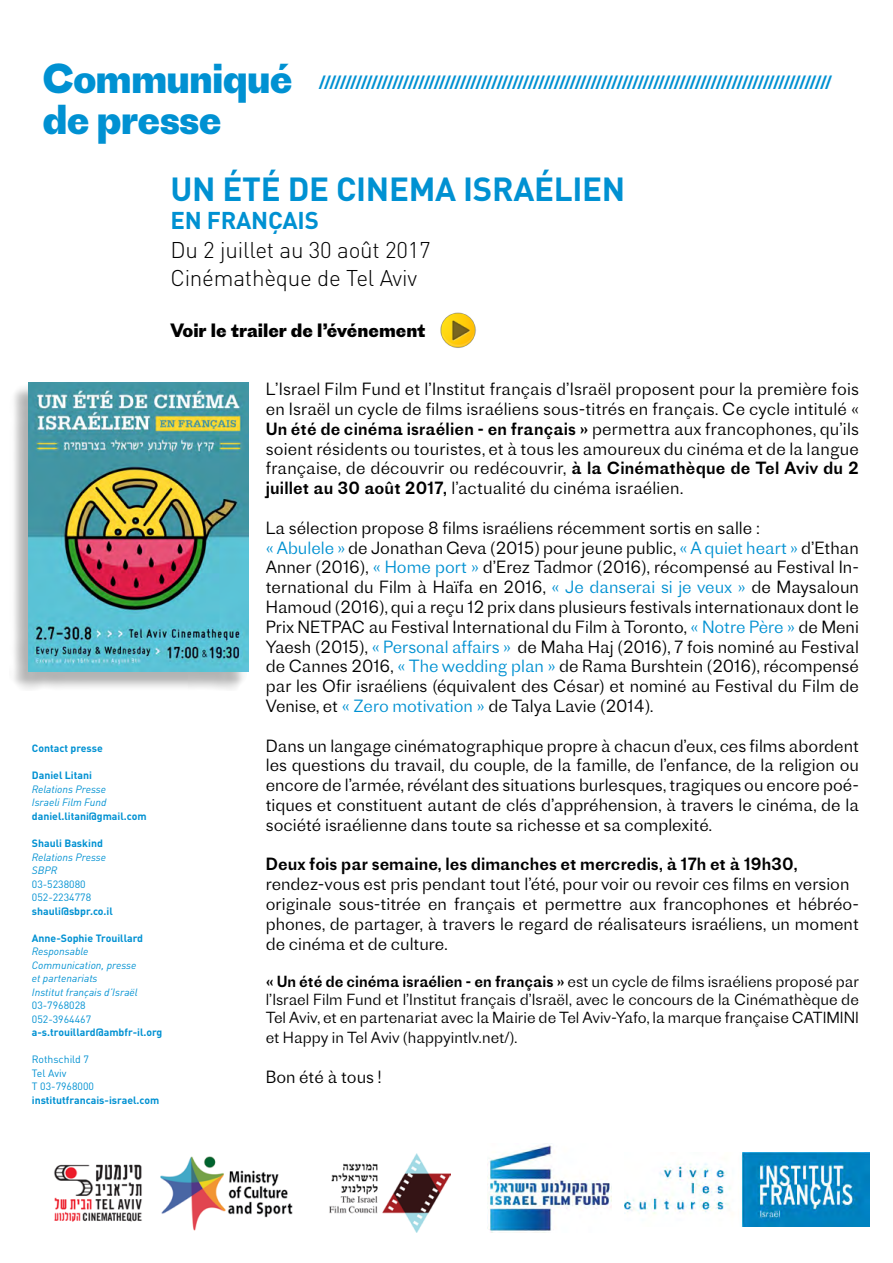
<style>
.page{position:relative;width:893px;height:1263px;background:#fff}
.page>*{position:absolute;margin:0;border:0;box-sizing:border-box;transform-origin:0 0}
.t1{font:700 39px/40.5px "Proto Grotesk";letter-spacing:-.025em;color:#0091d2}
.t2{font:700 33px "DINOT";letter-spacing:-.01em;color:#0091d2}
.t3{font:700 24px "DINOT";letter-spacing:-.01em;color:#0091d2}
.t4{font:300 22.5px/28.5px "DINOT";letter-spacing:-.01em;color:#000}
.t5{font:700 18px "Proto Grotesk";color:#0091d2}
.t6{font:700 18px "Proto Grotesk";color:#000}
.t7{font:300 16.5px/19.8px "Proto Grotesk";color:#000;text-align:justify}
.t8{font:16.5px "Proto Grotesk";color:#000}
.t9{font:300 15px/18px "Proto Grotesk";color:#000;text-align:justify}
.t10{font:700 10.5px "DINOT";color:#0091d2}
.t11{font:italic 10.5px/13.5px "DINOT";color:#0091d2}
.t12{font:10.5px/13.5px "DINOT";color:#0091d2}
.s1{font-weight:400}
.s2{color:#0091d2}
</style>
<div class="page">
<div style="left:10px;top:384px;width:237px;height:306px;background:#000;opacity:.3"></div>
<img style="left:29px;top:383px;width:220px;height:289px">
<img style="left:624px;top:1152px;width:245px;height:74px">
<img style="left:487px;top:1145px;width:125px;height:87px">
<img style="left:329px;top:1153px;width:121px;height:79px">
<img style="left:160px;top:1156px;width:133px;height:75px">
<img style="left:54px;top:1164px;width:88px;height:58px">
<img style="left:440px;top:312px;width:36px;height:36px">
<h1 class="t1" style="left:43px;top:58px;width:252px">Communiqué de presse</h1>
<h2 class="t2" style="left:170px;top:167px;width:456px">UN ÉTÉ DE CINEMA ISRAÉLIEN</h2>
<h3 class="t3" style="left:170px;top:205px;width:150px">EN FRANÇAIS</h3>
<h3 class="t4" style="left:170px;top:235px;width:262px">Du 2 juillet au 30 août 2017<br>Cinémathèque de Tel Aviv</h3>
<p class="t5" style="left:319px;top:70px;width:515px">//////////////////////////////////////////////////////////////////////////////////////////////////</p>
<p class="t6" style="left:170px;top:317px;width:257px">Voir le trailer de l’événement</p>
<p class="t10" style="left:32px;top:742px;width:72px">Contact presse</p>
<p class="t10" style="left:32px;top:769px;width:62px">Daniel Litani</p>
<p class="t11" style="left:32px;top:782px;width:76px">Relations Presse<br>Israeli Film Fund</p>
<p class="t10" style="left:32px;top:809px;width:116px">daniel.litani@gmail.com</p>
<p class="t10" style="left:32px;top:836px;width:73px">Shauli Baskind</p>
<p class="t11" style="left:32px;top:850px;width:76px">Relations Presse<br>SBPR</p>
<p class="t12" style="left:32px;top:877px;width:61px">03-5238080<br>052-2234778</p>
<p class="t10" style="left:32px;top:904px;width:82px">shauli@sbpr.co.il</p>
<p class="t10" style="left:32px;top:931px;width:113px">Anne-Sophie Trouillard</p>
<p class="t11" style="left:32px;top:944px;width:107px">Responsable<br>Communication, presse et partenariats<br>Institut français d’Israël</p>
<p class="t12" style="left:32px;top:998px;width:61px">03-7968028<br>052-3964467</p>
<p class="t10" style="left:32px;top:1025px;width:132px">a-s.trouillard@ambfr-il.org</p>
<p class="t12" style="left:32px;top:1052px;width:64px">Rothschild 7<br>Tel Aviv<br>T 03-7968000</p>
<p class="t10" style="left:32px;top:1093px;width:129px">institutfrancais-israel.com</p>
<p class="t7" style="left:266px;top:379px;width:595px">L’Israel Film Fund et l’Institut français d’Israël proposent pour la première fois en Israël un cycle de films israéliens sous-titrés en français. Ce cycle intitulé « <span class="s1">Un été de cinéma israélien - en français »</span> permettra aux francophones, qu’ils soient résidents ou touristes, et à tous les amoureux du cinéma et de la langue française, de découvrir ou redécouvrir, <span class="s1">à la Cinémathèque de Tel Aviv du 2 juillet au 30 août 2017,</span> l’actualité du cinéma israélien.</p>
<p class="t7" style="left:266px;top:517px;width:595px;text-align:left">La sélection propose 8 films israéliens récemment sortis en salle :<br><span class="s2">« Abulele »</span> de Jonathan Geva (2015) pour jeune public, <span class="s2">« A quiet heart »</span> d’Ethan Anner (2016), <span class="s2">« Home port »</span> d’Erez Tadmor (2016), récompensé au Festival In&shy;ternational du Film à Haïfa en 2016, <span class="s2">« Je danserai si je veux »</span> de Maysaloun Hamoud (2016), qui a reçu 12 prix dans plusieurs festivals internationaux dont le Prix NETPAC au Festival International du Film à Toronto, <span class="s2">« Notre Père »</span> de Meni Yaesh (2015), <span class="s2">« Personal affairs »</span> de Maha Haj (2016), 7 fois nominé au Festival de Cannes 2016, <span class="s2">« The wedding plan »</span> de Rama Burshtein (2016), récompensé par les Ofir israéliens (équivalent des César) et nominé au Festival du Film de Venise, et <span class="s2">« Zero motivation »</span> de Talya Lavie (2014).</p>
<p class="t7" style="left:266px;top:735px;width:595px">Dans un langage cinématographique propre à chacun d’eux, ces films abordent les questions du travail, du couple, de la famille, de l’enfance, de la religion ou encore de l’armée, révélant des situations burlesques, tragiques ou encore poé&shy;tiques et constituent autant de clés d’appréhension, à travers le cinéma, de la société israélienne dans toute sa richesse et sa complexité.</p>
<p class="t8" style="left:266px;top:852px;width:534px">Deux fois par semaine, les dimanches et mercredis, à 17h et à 19h30,</p>
<p class="t7" style="left:266px;top:874px;width:595px;text-align:left">rendez-vous est pris pendant tout l’été, pour voir ou revoir ces films en version originale sous-titrée en français et permettre aux francophones et hébréo&shy;phones, de partager, à travers le regard de réalisateurs israéliens, un moment de cinéma et de culture.</p>
<p class="t9" style="left:266px;top:972px;width:595px"><span class="s1">« Un été de cinéma israélien - en français »</span> est un cycle de films israéliens proposé par l’Israel Film Fund et l’Institut français d’Israël, avec le concours de la Cinémathèque de Tel Aviv, et en partenariat avec la Mairie de Tel Aviv-Yafo, la marque française CATIMINI</p>
<p class="t9" style="left:266px;top:1028px;width:253px">et Happy in Tel Aviv (happyintlv.net/).</p>
<p class="t7" style="left:266px;top:1066px;width:117px">Bon été à tous !</p>
</div>
